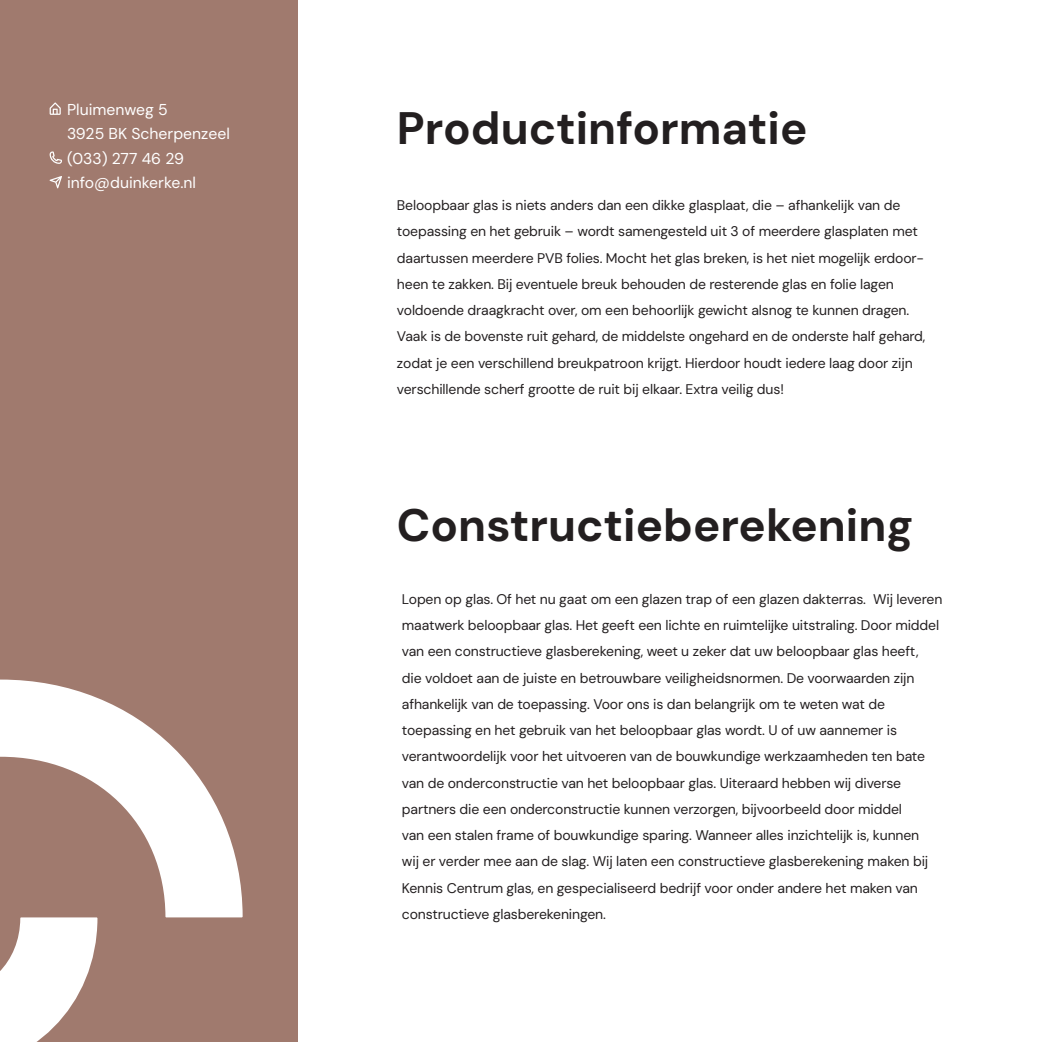
<style>
.page{position:relative;width:1042px;height:1042px;background:#fff}
.page>*{position:absolute;margin:0;border:0;box-sizing:border-box;transform-origin:0 0}
.Titel_binnenwerk{font:700 45.5px "DM Sans";color:#231f20}
.t1{font:15.75px "DM Sans";color:#fff}
.Platte_tekst{font:14px/26.2px "DM Sans";letter-spacing:-.01em;color:#231f20}
</style>
<div class="page">
<div style="left:0;top:0;width:298px;height:1042px;background:#a07a6e"></div>
<svg style="left:50px;top:102px;width:11px;height:13px"></svg>
<svg style="left:50px;top:151px;width:12px;height:13px"></svg>
<svg style="left:50px;top:176px;width:12px;height:12px"></svg>
<svg style="left:0;top:917px;width:97px;height:125px"></svg>
<svg style="left:0;top:679px;width:243px;height:238px"></svg>
<p class="t1" style="left:67px;top:100px;width:102px">Pluimenweg 5</p>
<p class="t1" style="left:67px;top:124px;width:164px">3925 BK Scherpenzeel</p>
<p class="t1" style="left:67px;top:149px;width:119px">(033) 277 46 29</p>
<p class="t1" style="left:67px;top:173px;width:130px">info@duinkerke.nl</p>
<p class="Titel_binnenwerk" style="left:397px;top:100px;width:412px">Productinformatie</p>
<p class="Platte_tekst" style="left:397px;top:192px;width:530px">Beloopbaar glas is niets anders dan een dikke glasplaat, die – afhankelijk van de toepassing en het gebruik – wordt samengesteld uit 3 of meerdere glasplaten met daartussen meerdere PVB folies. Mocht het glas breken, is het niet mogelijk erdoor&shy;heen te zakken. Bij eventuele breuk behouden de resterende glas en folie lagen voldoende draagkracht over, om een behoorlijk gewicht alsnog te kunnen dragen.<br>Vaak is de bovenste ruit gehard, de middelste ongehard en de onderste half gehard, zodat je een verschillend breukpatroon krijgt. Hierdoor houdt iedere laag door zijn verschillende scherf grootte de ruit bij elkaar. Extra veilig dus!</p>
<p class="Titel_binnenwerk" style="left:397px;top:497px;width:518px">Constructieberekening</p>
<p class="Platte_tekst" style="left:402px;top:586px;width:542px">Lopen op glas. Of het nu gaat om een glazen trap of een glazen dakterras. Wij leveren maatwerk beloopbaar glas. Het geeft een lichte en ruimtelijke uitstraling. Door middel van een constructieve glasberekening, weet u zeker dat uw beloopbaar glas heeft,<br>die voldoet aan de juiste en betrouwbare veiligheidsnormen. De voorwaarden zijn afhankelijk van de toepassing. Voor ons is dan belangrijk om te weten wat de toepassing en het gebruik van het beloopbaar glas wordt. U of uw aannemer is verantwoordelijk voor het uitvoeren van de bouwkundige werkzaamheden ten bate van de onderconstructie van het beloopbaar glas. Uiteraard hebben wij diverse partners die een onderconstructie kunnen verzorgen, bijvoorbeeld door middel<br>van een stalen frame of bouwkundige sparing. Wanneer alles inzichtelijk is, kunnen<br>wij er verder mee aan de slag. Wij laten een constructieve glasberekening maken bij Kennis Centrum glas, en gespecialiseerd bedrijf voor onder andere het maken van constructieve glasberekeningen.</p>
</div>
